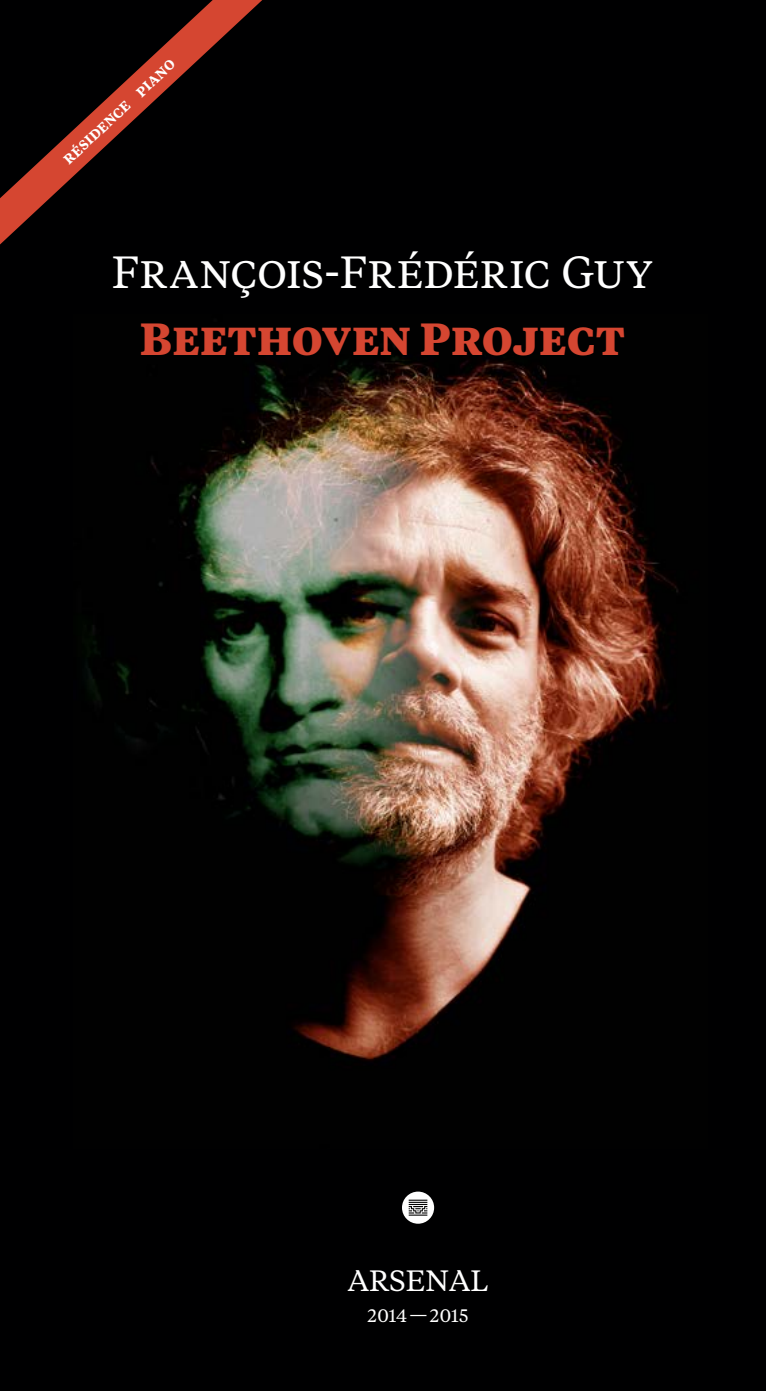
<style>
.page{position:relative;width:766px;height:1391px;background:#fff}
.page>*{position:absolute;margin:0;border:0;box-sizing:border-box;transform-origin:0 0}
.Texts{font:45px "Tiempos Text";letter-spacing:-.005em;color:#fff}
.Texts-2{font:700 45px "Tiempos Text";color:#d54631}
.t1{font:29.25px "Tiempos Text";color:#fff}
.t2{font:18px "Tiempos Text";letter-spacing:.015em;color:#fff}
.t3{font:600 13.5px "Tiempos Text";color:#fff}
</style>
<div class="page">
<div style="left:0;top:0;width:765px;height:1390px;background:#000001"></div>
<img style="left:85px;top:343px;width:594px;height:718px">
<svg style="left:0;top:0;width:262px;height:244px"></svg>
<svg style="left:402px;top:1191px;width:32px;height:32px"></svg>
<p class="t3" style="left:59px;top:155px;width:148px;rotate:-43deg">RÉSIDENCE PIANO</p>
<p class="Texts" style="left:112px;top:241px;width:542px">François-Frédéric Guy</p>
<p class="Texts-2" style="left:140px;top:307px;width:486px">Beethoven Project</p>
<p class="t1" style="left:348px;top:1260px;width:142px">ARSENAL</p>
<p class="t2" style="left:367px;top:1303px;width:102px">2014—2015</p>
</div>
